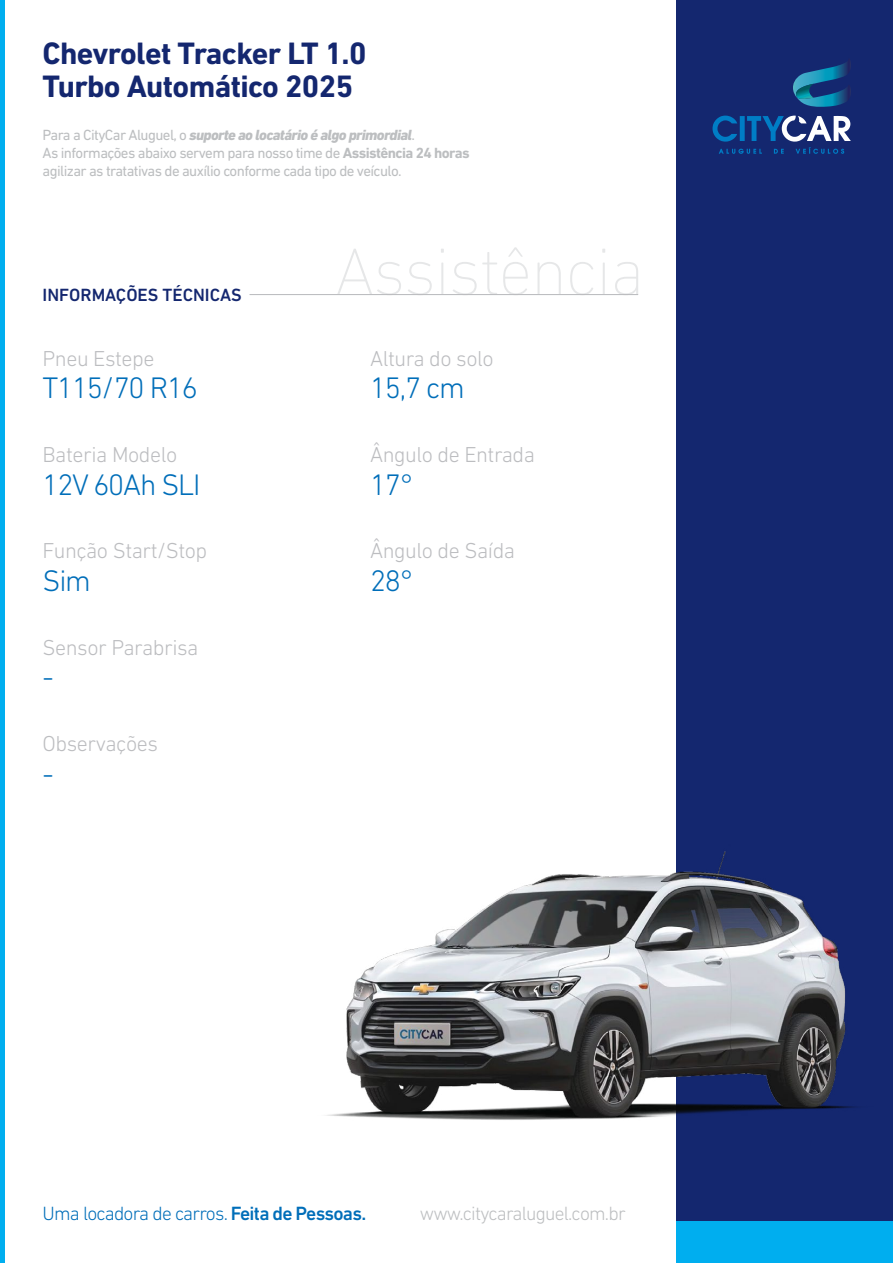
<style>
.page{position:relative;width:893px;height:1263px;background:#fff}
.page>*{position:absolute;margin:0;border:0;box-sizing:border-box;transform-origin:0 0}
.t1{font:200 67.5px "DIN Next LT Pro";letter-spacing:-.02em;color:#e6e7e8}
.t2{font:700 31.5px/32.4px "DIN Next LT Pro";letter-spacing:-.02em;color:#14276f}
.t3{font:300 30.3px "DIN Next LT Pro";letter-spacing:-.04em;color:#006eb9}
.t4{font:300 22.05px "DIN Next LT Pro";letter-spacing:-.02em;color:#bcbdc0}
.t5{font:300 19.5px "DIN Next LT Pro";letter-spacing:-.04em;color:#006eb9}
.t6{font:300 19.5px "DIN Next LT Pro";letter-spacing:-.04em;color:#bcbec0}
.t7{font:500 18px "DIN Next LT Pro";color:#14276f}
.t8{font:15px/18px "DIN Next LT Pro";letter-spacing:-.04em;color:#bcbec0}
.s1{font-weight:800;font-style:italic}
.s2{font-weight:700}
.s3{font-weight:500}
</style>
<div class="page">
<hr style="left:0;top:0;width:4px;height:1263px;background:#00aeef">
<div style="left:676px;top:1220px;width:217px;height:43px;background:#00aeef"></div>
<div style="left:676px;top:0;width:217px;height:1220px;background:#14276f"></div>
<hr style="left:250px;top:294px;width:388px;height:1px;background:#bcbdc0">
<svg style="left:793px;top:59px;width:58px;height:48px"></svg>
<svg style="left:712px;top:116px;width:139px;height:38px"></svg>
<img style="left:326px;top:851px;width:529px;height:269px">
<h2 class="t2" style="left:43px;top:37px;width:326px">Chevrolet Tracker LT 1.0<br>Turbo Automático 2025</h2>
<p class="t8" style="left:43px;top:125px;width:429px">Para a CityCar Aluguel, o <span class="s1">suporte ao locatário é algo primordial</span>.<br>As informações abaixo servem para nosso time de <span class="s2">Assistência 24 horas </span>agilizar as tratativas de auxílio conforme cada tipo de veículo.</p>
<p class="t7" style="left:43px;top:284px;width:201px">INFORMAÇÕES TÉCNICAS</p>
<h3 class="t4" style="left:43px;top:345px;width:113px">Pneu Estepe</h3>
<h3 class="t3" style="left:43px;top:371px;width:157px">T115/70 R16</h3>
<h3 class="t4" style="left:43px;top:442px;width:136px">Bateria Modelo</h3>
<h3 class="t3" style="left:43px;top:467px;width:159px">12V 60Ah SLI</h3>
<h3 class="t4" style="left:43px;top:538px;width:166px">Função Start/Stop</h3>
<h3 class="t3" style="left:43px;top:563px;width:50px">Sim</h3>
<h3 class="t4" style="left:43px;top:635px;width:158px">Sensor Parabrisa</h3>
<h3 class="t3" style="left:43px;top:660px;width:13px">-</h3>
<h3 class="t4" style="left:43px;top:731px;width:117px">Observações</h3>
<h3 class="t3" style="left:43px;top:756px;width:13px">-</h3>
<h1 class="t1" style="left:335px;top:233px;width:311px">Assistência</h1>
<h3 class="t4" style="left:370px;top:345px;width:125px">Altura do solo</h3>
<h3 class="t3" style="left:370px;top:371px;width:96px">15,7 cm</h3>
<h3 class="t4" style="left:370px;top:442px;width:167px">Ângulo de Entrada</h3>
<h3 class="t3" style="left:370px;top:467px;width:45px">17°</h3>
<h3 class="t4" style="left:370px;top:538px;width:147px">Ângulo de Saída</h3>
<h3 class="t3" style="left:370px;top:563px;width:45px">28°</h3>
<h3 class="t5" style="left:43px;top:1202px;width:325px">Uma locadora de carros. <span class="s3">Feita de Pessoas.</span></h3>
<h3 class="t6" style="left:420px;top:1202px;width:207px">www.citycaraluguel.com.br</h3>
</div>
